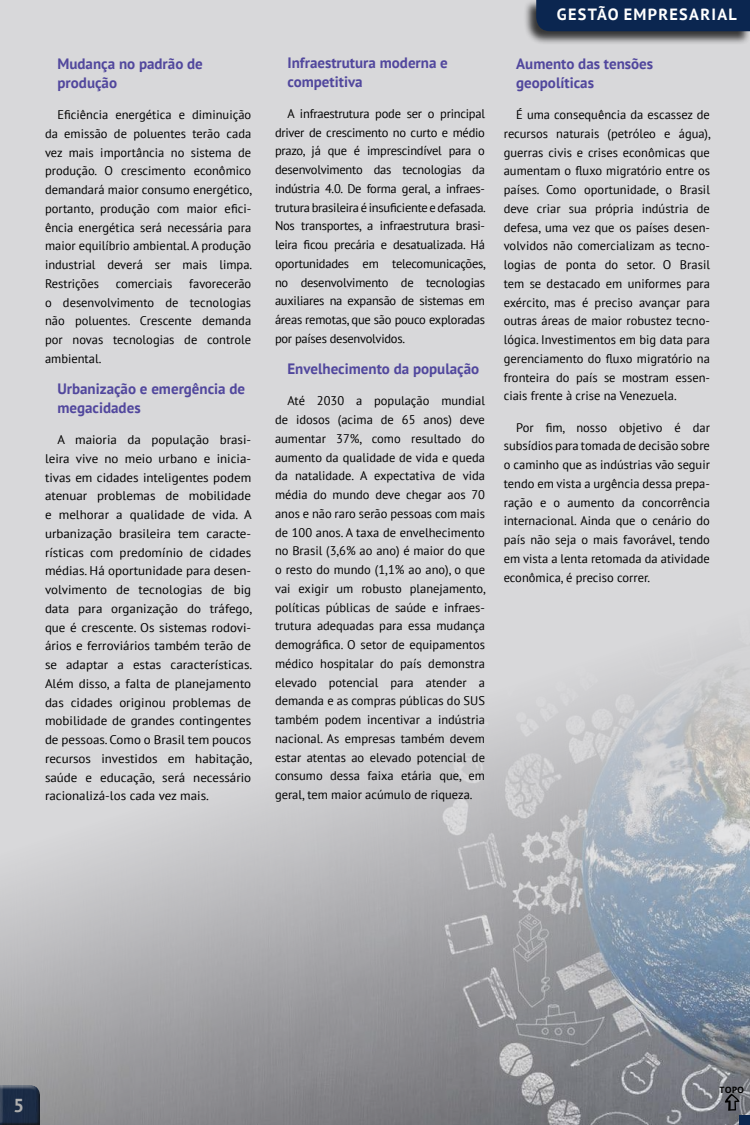
<style>
.page{position:relative;width:750px;height:1125px;background:#d8d8da}
.page>*{position:absolute;margin:0;border:0;box-sizing:border-box;transform-origin:0 0}
.t1{font:700 18.75px "PT Sans";color:#fff}
.t2{font:700 16.25px "PT Sans";letter-spacing:.08em;color:#fff}
.t3{font:700 15px/18.8px "PT Sans";color:#51479d}
.t4{font:12.5px/18.8px "PT Sans";color:#000;text-align:justify}
.t5{font:12.5px/18.8px "PT Sans";color:#000;text-align:justify;scale:1.04 1}
.t6{font:700 8.75px "Open Sans";color:#000}
</style>
<div class="page">
<img style="left:0;top:645px;width:750px;height:480px">
<div style="left:740px;top:1115px;width:10px;height:10px;background:#0b2650"></div>
<div style="left:523px;top:0;width:227px;height:45px;background:#000;opacity:.75"></div>
<div style="left:536px;top:0;width:214px;height:31px;background:#0b2650"></div>
<svg style="left:725px;top:1094px;width:15px;height:17px"></svg>
<p class="t3" style="left:58px;top:54px;width:147px">Mudança no padrão de produção</p>
<p class="t4" style="left:45px;top:105px;width:209px;text-indent:12px">Eficiência energética e diminuição da emissão de poluentes terão cada vez mais importância no sistema de produção. O crescimento econômico demandará maior consumo energético, portanto, produção com maior efici&shy;ência energética será necessária para maior equilíbrio ambiental. A produção industrial deverá ser mais limpa.<br>Restrições</p>
<p class="t4" style="left:45px;top:274px;width:208px;text-indent:144px">favorecerão o desenvolvimento de tecnologias não poluentes. Crescente demanda por novas tecnologias de controle ambiental.</p>
<p class="t3" style="left:58px;top:379px;width:189px">Urbanização e emergência de megacidades</p>
<p class="t5" style="left:45px;top:430px;width:201px;text-indent:12px">A maioria da população brasi&shy;leira vive no meio urbano e inicia&shy;tivas em cidades inteligentes podem atenuar problemas de mobilidade e melhorar a qualidade de vida. A urbanização brasileira tem caracte&shy;rísticas com predomínio de cidades médias. Há oportunidade para desen&shy;volvimento de tecnologias de big data para organização do tráfego, que é crescente. Os sistemas rodovi&shy;ários e ferroviários também terão de se adaptar a estas características.<br>Além disso, a falta de planejamento das cidades originou problemas de mobilidade de grandes contingentes de pessoas. Como o Brasil tem poucos recursos investidos em habitação, saúde e educação, será necessário racionalizá-los cada vez mais.</p>
<p class="t4" style="left:116px;top:274px;width:58px">comerciais</p>
<p class="t3" style="left:288px;top:53px;width:162px">Infraestrutura moderna e competitiva</p>
<p class="t4" style="left:275px;top:104px;width:212px;text-indent:12px">A infraestrutura pode ser o principal driver de crescimento no curto e médio prazo, já que é imprescindível para o desenvolvimento das tecnologias da indústria 4.0. De forma geral, a infraes&shy;trutura brasileira é insuficiente e defasada.<br>Nos transportes, a infraestrutura brasi&shy;leira ficou precária e desatualizada. Há oportunidades em telecomunicações, no desenvolvimento de tecnologias auxiliares na expansão de sistemas em áreas remotas, que são pouco exploradas por países desenvolvidos.</p>
<p class="t3" style="left:288px;top:359px;width:193px">Envelhecimento da população</p>
<p class="t4" style="left:275px;top:391px;width:212px;text-indent:12px">Até 2030 a população mundial de idosos (acima de 65 anos) deve aumentar 37%, como resultado do aumento da qualidade de vida e queda da natalidade. A expectativa de vida média do mundo deve chegar aos 70 anos e não raro serão pessoas com mais de 100 anos. A taxa de envelhecimento no Brasil (3,6% ao ano) é maior do que o resto do mundo (1,1% ao ano), o que vai exigir um robusto planejamento, políticas públicas de saúde e infraes&shy;trutura adequadas para essa mudança demográfica. O setor de equipamentos médico hospitalar do país demonstra elevado potencial para atender a demanda e as compras públicas do SUS também podem incentivar a indústria nacional. As empresas também devem estar atentas ao elevado potencial de consumo dessa faixa etária que, em geral, tem maior acúmulo de riqueza.</p>
<h2 class="t2" style="left:557px;top:4px;width:181px">GESTÃO EMPRESARIAL</h2>
<p class="t3" style="left:516px;top:54px;width:138px">Aumento das tensões geopolíticas</p>
<p class="t4" style="left:504px;top:105px;width:209px;text-indent:12px">É uma consequência da escassez de recursos naturais (petróleo e água), guerras civis e crises econômicas que aumentam o fluxo migratório entre os países. Como oportunidade, o Brasil deve criar sua própria indústria de defesa, uma vez que os países desen&shy;volvidos não comercializam as tecno&shy;logias de ponta do setor. O Brasil tem se destacado em uniformes para exército, mas é preciso avançar para outras áreas de maior robustez tecno&shy;lógica. Investimentos em big data para gerenciamento do fluxo migratório na fronteira do país se mostram essen&shy;ciais frente à crise na Venezuela.</p>
<p class="t4" style="left:504px;top:417px;width:208px;text-indent:12px">Por fim, nosso objetivo é dar subsídios para tomada de decisão sobre o caminho que as indústrias vão seguir tendo em vista a urgência dessa prepa&shy;ração e o aumento da concorrência internacional. Ainda que o cenário do país não seja o mais favorável, tendo em vista a lenta retomada da atividade econômica, é preciso correr.</p>
<h1 class="t1" style="left:13px;top:1093px;width:12px">5</h1>
<p class="t6" style="left:720px;top:1083px;width:26px">TOPO</p>
</div>
